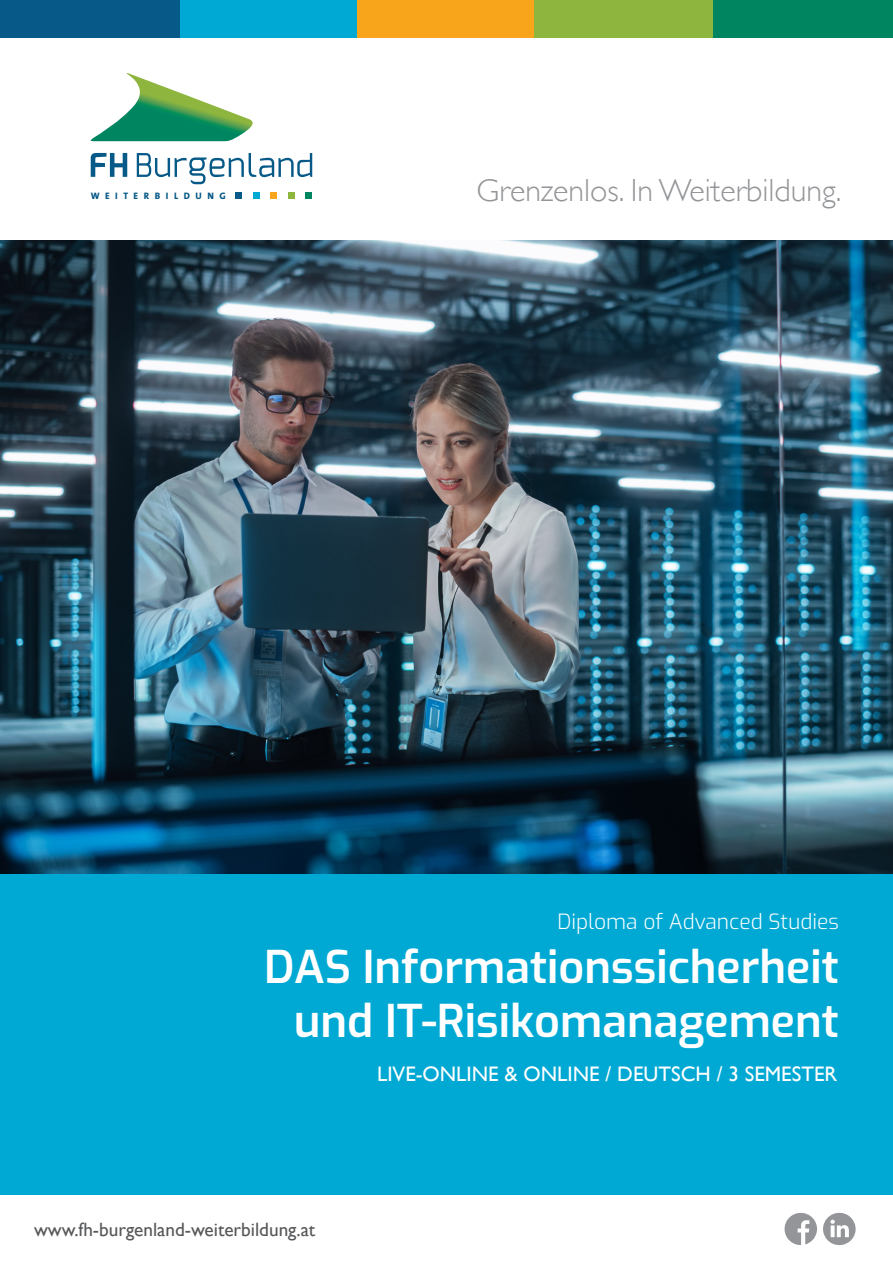
<style>
.page{position:relative;width:893px;height:1263px;background:#fff}
.page>*{position:absolute;margin:0;border:0;box-sizing:border-box;transform-origin:0 0}
.Lehrgangstitel{font:100 45px "Exo";color:#fff}
.Grenzenlos__In_Weite{font:300 31.95px "Gill Sans";color:#939598}
.Organisationsform{font:21px "Gill Sans";color:#fff}
.Lehrgangstitel-2{font:100 21px "Exo";color:#fff}
.URL{font:19.2px "Gill Sans";color:#57585a}
.t1{font:800 9.45px "The Sans B8";letter-spacing:.59em;color:#075a88}
</style>
<div class="page">
<div style="left:713px;top:0;width:180px;height:37px;background:#008561"></div>
<div style="left:357px;top:0;width:178px;height:37px;background:#f9a51b"></div>
<div style="left:535px;top:0;width:178px;height:37px;background:#8eb63e"></div>
<div style="left:179px;top:0;width:178px;height:37px;background:#00a9d4"></div>
<div style="left:0;top:0;width:179px;height:37px;background:#075a88"></div>
<div style="left:0;top:874px;width:893px;height:321px;background:#00a9d4"></div>
<svg style="left:91px;top:153px;width:36px;height:24px"></svg>
<svg style="left:137px;top:153px;width:175px;height:31px"></svg>
<svg style="left:91px;top:73px;width:162px;height:69px"></svg>
<svg style="left:271px;top:192px;width:6px;height:6px"></svg>
<div style="left:288px;top:192px;width:7px;height:6px;background:#8eb63e"></div>
<svg style="left:236px;top:192px;width:6px;height:6px"></svg>
<div style="left:253px;top:192px;width:7px;height:6px;background:#00a9d4"></div>
<svg style="left:306px;top:192px;width:6px;height:6px"></svg>
<img style="left:0;top:240px;width:893px;height:633px">
<svg style="left:823px;top:1212px;width:33px;height:33px"></svg>
<svg style="left:784px;top:1212px;width:33px;height:33px"></svg>
<p class="t1" style="left:91px;top:191px;width:137px">WEITERBILDUNG</p>
<p class="Grenzenlos__In_Weite" style="left:476px;top:165px;width:367px">Grenzenlos. In Weiterbildung.</p>
<p class="Lehrgangstitel-2" style="left:557px;top:906px;width:283px">Diploma of Advanced Studies</p>
<p class="Lehrgangstitel" style="left:264px;top:934px;width:576px">DAS Informationssicherheit</p>
<p class="Lehrgangstitel" style="left:294px;top:988px;width:547px">und IT-Risikomanagement</p>
<p class="Organisationsform" style="left:377px;top:1062px;width:462px">LIVE-ONLINE &amp; ONLINE / DEUTSCH / 3 SEMESTER</p>
<p class="URL" style="left:34px;top:1218px;width:283px">www.fh-burgenland-weiterbildung.at</p>
</div>
